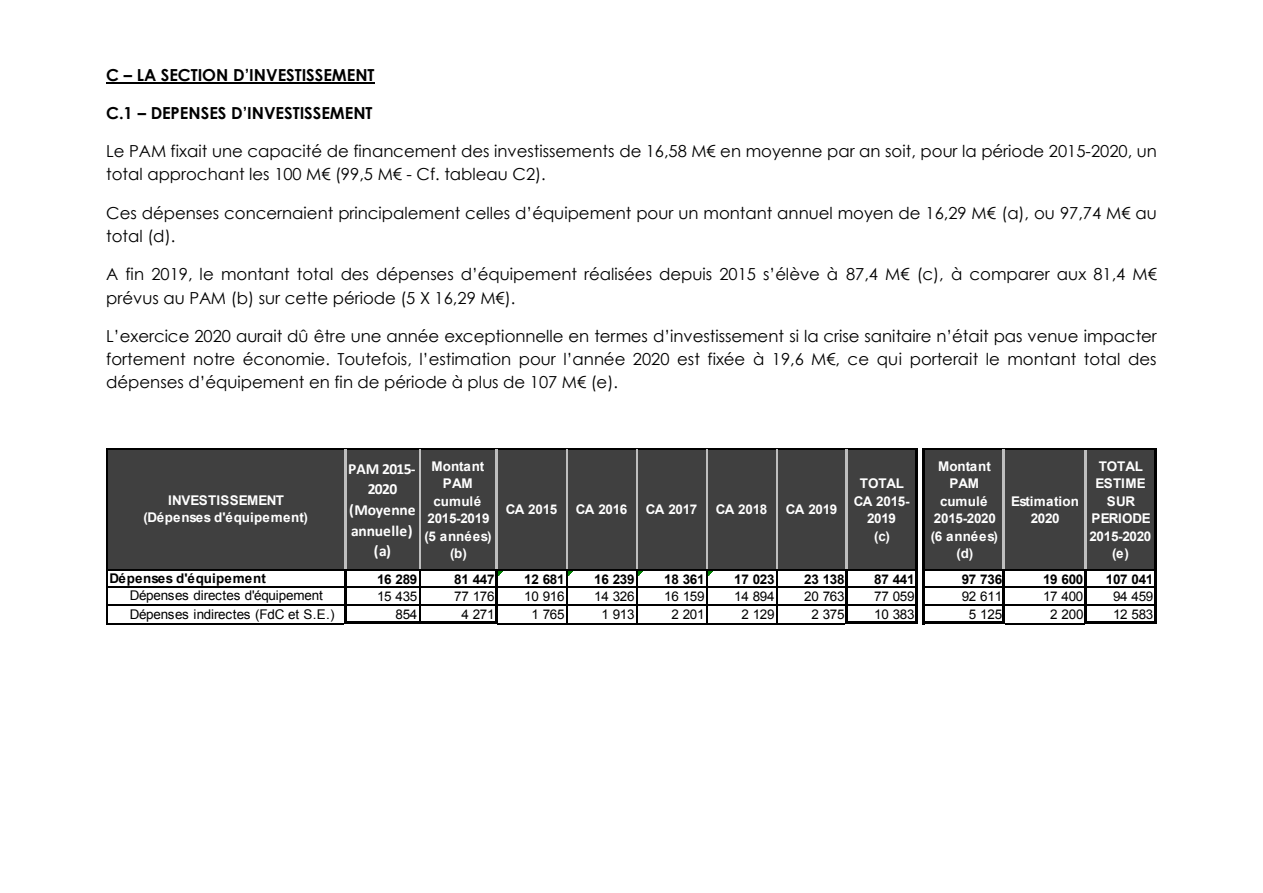
<style>
.page{position:relative;width:1263px;height:893px;background:#fff}
.page>*{position:absolute;margin:0;border:0;box-sizing:border-box;transform-origin:0 0}
.t1{font:16.5px/23.2px "Century Gothic";color:#000}
.t2{font:700 16.5px "Century Gothic";color:#000}
.t3{font:700 15.45px/20.5px "Calibri";letter-spacing:-.01em;color:#fff;text-align:center}
.t4{font:13.35px/18.5px "Arial";letter-spacing:-.02em;color:#000}
.t5{font:700 13.35px/17.5px "Arial";letter-spacing:-.02em;color:#fff;text-align:center}
.t6{font:700 13.35px/17.5px "Arial";color:#fff;text-align:center}
.t7{font:700 13.35px "Arial";letter-spacing:-.02em;color:#000}
.t8{font:700 13.35px/17.5px "Arial";letter-spacing:.01em;color:#fff;text-align:center}
.t9{font:700 13.35px "Arial";letter-spacing:.015em;color:#000}
</style>
<div class="page">
<hr style="left:106px;top:82px;width:268px;height:2px;background:#000">
<div style="left:107px;top:449px;width:810px;height:122px;background:#404040"></div>
<div style="left:924px;top:449px;width:232px;height:122px;background:#404040"></div>
<svg style="left:497px;top:571px;width:6px;height:5px"></svg>
<svg style="left:567px;top:571px;width:6px;height:5px"></svg>
<svg style="left:637px;top:571px;width:6px;height:5px"></svg>
<svg style="left:707px;top:571px;width:6px;height:5px"></svg>
<hr style="left:107px;top:448px;width:237px;height:1px;background:#000">
<hr style="left:344px;top:448px;width:153px;height:1px;background:#000">
<hr style="left:497px;top:448px;width:348px;height:1px;background:#000">
<hr style="left:845px;top:448px;width:70px;height:1px;background:#000">
<hr style="left:925px;top:448px;width:80px;height:1px;background:#000">
<hr style="left:1005px;top:448px;width:79px;height:1px;background:#000">
<hr style="left:107px;top:569px;width:237px;height:2px;background:#000">
<hr style="left:344px;top:449px;width:2px;height:120px;background:#bfbfbf">
<hr style="left:419px;top:449px;width:1px;height:120px;background:#bfbfbf">
<hr style="left:346px;top:569px;width:149px;height:2px;background:#000">
<hr style="left:495px;top:449px;width:2px;height:120px;background:#bfbfbf">
<hr style="left:566px;top:449px;width:1px;height:120px;background:#bfbfbf">
<hr style="left:636px;top:449px;width:1px;height:120px;background:#bfbfbf">
<hr style="left:706px;top:449px;width:1px;height:120px;background:#bfbfbf">
<hr style="left:776px;top:449px;width:1px;height:120px;background:#bfbfbf">
<hr style="left:497px;top:569px;width:348px;height:2px;background:#000">
<hr style="left:845px;top:449px;width:2px;height:120px;background:#bfbfbf">
<hr style="left:915px;top:448px;width:2px;height:121px;background:#000">
<hr style="left:847px;top:569px;width:68px;height:2px;background:#000">
<hr style="left:925px;top:569px;width:78px;height:2px;background:#000">
<hr style="left:1003px;top:449px;width:2px;height:120px;background:#bfbfbf">
<hr style="left:1005px;top:569px;width:79px;height:2px;background:#000">
<hr style="left:1084px;top:449px;width:2px;height:120px;background:#bfbfbf">
<hr style="left:1154px;top:448px;width:2px;height:121px;background:#000">
<hr style="left:107px;top:587px;width:237px;height:1px;background:#000">
<hr style="left:346px;top:587px;width:149px;height:1px;background:#000">
<hr style="left:497px;top:587px;width:348px;height:1px;background:#000">
<hr style="left:847px;top:587px;width:68px;height:1px;background:#000">
<hr style="left:925px;top:587px;width:78px;height:1px;background:#000">
<hr style="left:1005px;top:587px;width:79px;height:1px;background:#000">
<hr style="left:107px;top:604px;width:237px;height:1px;background:#000">
<hr style="left:346px;top:604px;width:149px;height:1px;background:#000">
<hr style="left:497px;top:604px;width:348px;height:1px;background:#000">
<hr style="left:847px;top:604px;width:68px;height:1px;background:#000">
<hr style="left:925px;top:604px;width:78px;height:1px;background:#000">
<hr style="left:1005px;top:604px;width:79px;height:1px;background:#000">
<hr style="left:107px;top:623px;width:237px;height:1px;background:#000">
<hr style="left:346px;top:622px;width:151px;height:2px;background:#000">
<hr style="left:497px;top:623px;width:348px;height:1px;background:#000">
<hr style="left:847px;top:622px;width:70px;height:2px;background:#000">
<hr style="left:925px;top:622px;width:80px;height:2px;background:#000">
<hr style="left:1005px;top:623px;width:79px;height:1px;background:#000">
<hr style="left:106px;top:448px;width:1px;height:176px;background:#000">
<hr style="left:344px;top:569px;width:2px;height:55px;background:#000">
<hr style="left:419px;top:571px;width:1px;height:51px;background:#000">
<hr style="left:495px;top:569px;width:2px;height:55px;background:#000">
<hr style="left:566px;top:571px;width:1px;height:53px;background:#000">
<hr style="left:636px;top:571px;width:1px;height:53px;background:#000">
<hr style="left:706px;top:571px;width:1px;height:53px;background:#000">
<hr style="left:776px;top:571px;width:1px;height:53px;background:#000">
<hr style="left:845px;top:569px;width:2px;height:55px;background:#000">
<hr style="left:915px;top:569px;width:2px;height:55px;background:#000">
<hr style="left:923px;top:448px;width:2px;height:176px;background:#000">
<hr style="left:1003px;top:569px;width:2px;height:55px;background:#000">
<hr style="left:1084px;top:569px;width:2px;height:55px;background:#000">
<hr style="left:1154px;top:569px;width:2px;height:55px;background:#000">
<hr style="left:1084px;top:448px;width:70px;height:1px;background:#000">
<hr style="left:1086px;top:569px;width:68px;height:2px;background:#000">
<hr style="left:1086px;top:587px;width:68px;height:1px;background:#000">
<hr style="left:1086px;top:604px;width:68px;height:1px;background:#000">
<hr style="left:1086px;top:622px;width:70px;height:2px;background:#000">
<p class="t2" style="left:106px;top:64px;width:270px">C – LA SECTION D’INVESTISSEMENT</p>
<p class="t2" style="left:106px;top:102px;width:268px">C.1 – DEPENSES D’INVESTISSEMENT</p>
<p class="t1" style="left:106px;top:139px;width:1052px">Le PAM fixait une capacité de financement des investissements de 16,58 M€ en moyenne par an soit, pour la période 2015-2020, un total approchant les 100 M€ (99,5 M€ - Cf. tableau C2).</p>
<p class="t1" style="left:106px;top:201px;width:1052px">Ces dépenses concernaient principalement celles d’équipement pour un montant annuel moyen de 16,29 M€ (a), ou 97,74 M€ au total (d).</p>
<p class="t1" style="left:106px;top:262px;width:1052px">A fin 2019, le montant total des dépenses d’équipement réalisées depuis 2015 s’élève à 87,4 M€ (c), à comparer aux 81,4 M€ prévus au PAM (b) sur cette période (5 X 16,29 M€).</p>
<p class="t1" style="left:106px;top:324px;width:1052px;text-align:justify">L’exercice 2020 aurait dû être une année exceptionnelle en termes d’investissement si la crise sanitaire n’était pas venue impacter fortement notre économie. Toutefois, l’estimation pour l’année 2020 est fixée à 19,6 M€, ce qui porterait le montant total des dépenses d’équipement en fin de période à plus de 107 M€ (e).</p>
<p class="t8" style="left:143px;top:491px;width:166px">INVESTISSEMENT (Dépenses d'équipement)</p>
<p class="t9" style="left:109px;top:571px;width:158px">Dépenses d'équipement</p>
<p class="t4" style="left:130px;top:586px;width:206px">Dépenses directes d'équipement<br>Dépenses indirectes (FdC et S.E.)</p>
<p class="t3" style="left:348px;top:460px;width:69px">PAM 2015-<br>2020 (Moyenne annuelle) (a)</p>
<p class="t6" style="left:424px;top:457px;width:69px">Montant<br>PAM cumulé<br>2015-2019 (5 années) (b)</p>
<p class="t5" style="left:506px;top:500px;width:53px">CA 2015</p>
<p class="t5" style="left:576px;top:500px;width:53px">CA 2016</p>
<p class="t5" style="left:646px;top:500px;width:53px">CA 2017</p>
<p class="t5" style="left:716px;top:500px;width:53px">CA 2018</p>
<p class="t5" style="left:786px;top:500px;width:53px">CA 2019</p>
<p class="t5" style="left:854px;top:475px;width:57px">TOTAL<br>CA 2015-<br>2019<br>(c)</p>
<p class="t6" style="left:931px;top:457px;width:69px">Montant<br>PAM cumulé<br>2015-2020 (6 années) (d)</p>
<p class="t5" style="left:1011px;top:492px;width:69px">Estimation<br>2020</p>
<p class="t5" style="left:1089px;top:457px;width:63px">TOTAL<br>ESTIME<br>SUR<br>PERIODE<br>2015-2020 (e)</p>
<p class="t7" style="left:377px;top:572px;width:42px">16 289</p>
<p class="t7" style="left:454px;top:572px;width:42px">81 447</p>
<p class="t7" style="left:524px;top:572px;width:42px">12 681</p>
<p class="t7" style="left:594px;top:572px;width:42px">16 239</p>
<p class="t7" style="left:664px;top:572px;width:42px">18 361</p>
<p class="t7" style="left:734px;top:572px;width:42px">17 023</p>
<p class="t7" style="left:804px;top:572px;width:42px">23 138</p>
<p class="t7" style="left:874px;top:572px;width:42px">87 441</p>
<p class="t7" style="left:962px;top:572px;width:42px">97 736</p>
<p class="t7" style="left:1043px;top:572px;width:42px">19 600</p>
<p class="t7" style="left:1106px;top:572px;width:49px">107 041</p>
<p class="t4" style="left:377px;top:588px;width:42px">15 435</p>
<p class="t4" style="left:454px;top:588px;width:42px">77 176</p>
<p class="t4" style="left:524px;top:588px;width:42px">10 916</p>
<p class="t4" style="left:594px;top:588px;width:42px">14 326</p>
<p class="t4" style="left:664px;top:588px;width:42px">16 159</p>
<p class="t4" style="left:734px;top:588px;width:42px">14 894</p>
<p class="t4" style="left:804px;top:588px;width:42px">20 763</p>
<p class="t4" style="left:874px;top:588px;width:42px">77 059</p>
<p class="t4" style="left:962px;top:588px;width:42px">92 611</p>
<p class="t4" style="left:1043px;top:588px;width:42px">17 400</p>
<p class="t4" style="left:1113px;top:588px;width:42px">94 459</p>
<p class="t4" style="left:396px;top:605px;width:23px">854</p>
<p class="t4" style="left:461px;top:605px;width:35px">4 271</p>
<p class="t4" style="left:531px;top:605px;width:35px">1 765</p>
<p class="t4" style="left:601px;top:605px;width:35px">1 913</p>
<p class="t4" style="left:671px;top:605px;width:35px">2 201</p>
<p class="t4" style="left:741px;top:605px;width:35px">2 129</p>
<p class="t4" style="left:811px;top:605px;width:35px">2 375</p>
<p class="t4" style="left:874px;top:605px;width:42px">10 383</p>
<p class="t4" style="left:969px;top:605px;width:35px">5 125</p>
<p class="t4" style="left:1050px;top:605px;width:35px">2 200</p>
<p class="t4" style="left:1113px;top:605px;width:42px">12 583</p>
</div>
